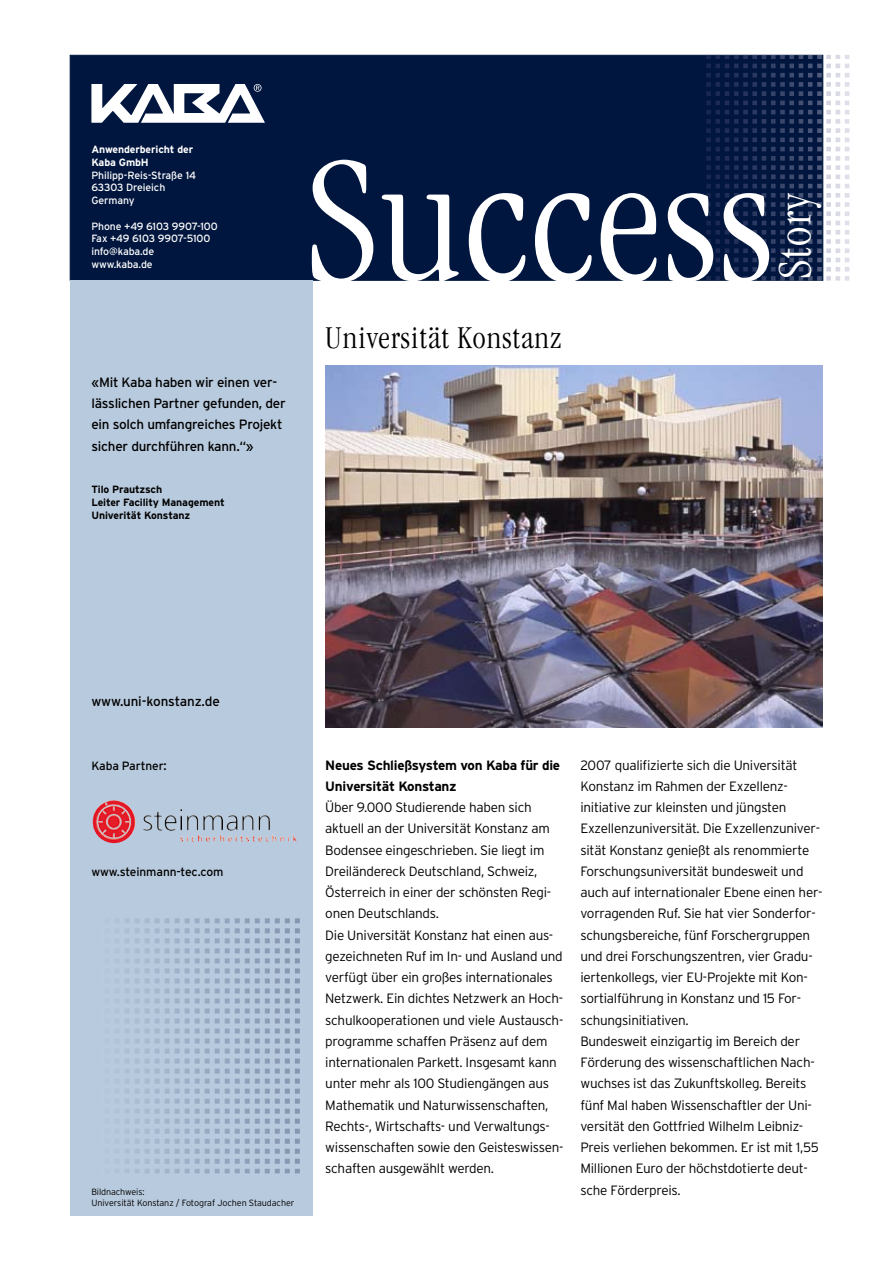
<style>
.page{position:relative;width:893px;height:1263px;background:#fff}
.page>*{position:absolute;margin:0;border:0;box-sizing:border-box;transform-origin:0 0}
.t1{font:300 condensed 187.5px "Garamond";letter-spacing:.02em;color:#fff}
.t2{font:300 condensed 49.5px "Garamond";letter-spacing:.03em;color:#fff}
.t3{font:300 condensed 33px "Garamond";letter-spacing:.03em;color:#000}
.t4{font:300 13.5px/21.3px "Interstate";letter-spacing:-.02em;color:#000}
.t5{font:13.5px/21.3px "Interstate";letter-spacing:-.02em;color:#000}
.t6{font:700 13.5px/21.3px "Interstate";letter-spacing:-.02em;color:#000}
.t7{font:12px "Interstate";letter-spacing:-.01em;color:#000}
.t8{font:10.5px/12.8px "Interstate";letter-spacing:-.01em;color:#fff}
.t9{font:700 10.5px/12.8px "Interstate";letter-spacing:-.01em;color:#000}
.t10{font:700 10.5px/12.8px "Interstate";letter-spacing:-.01em;color:#fff}
.t11{font:300 9px/11.2px "Interstate";letter-spacing:-.01em;color:#000}
.s1{font-size:13.2px}
.s2{font-size:12.75px}
</style>
<div class="page">
<div style="left:70px;top:55px;width:753px;height:226px;background:#00163e;border:1px solid #00163e"></div>
<svg style="left:706px;top:55px;width:143px;height:41px"></svg>
<div style="left:70px;top:281px;width:243px;height:935px;background:#b8cadd"></div>
<svg style="left:126px;top:918px;width:174px;height:35px"></svg>
<svg style="left:91px;top:84px;width:174px;height:39px"></svg>
<img style="left:325px;top:366px;width:498px;height:361px">
<img style="left:92px;top:800px;width:44px;height:43px">
<p class="t10" style="left:91px;top:143px;width:103px">Anwenderbericht der<br>Kaba GmbH</p>
<p class="t8" style="left:91px;top:168px;width:106px">Philipp-Reis-Straße 14<br>63303 Dreieich<br>Germany</p>
<p class="t8" style="left:91px;top:219px;width:128px">Phone +49 6103 9907-100<br>Fax +49 6103 9907-5100 info@kaba.de www.kaba.de</p>
<p class="t5" style="left:91px;top:371px;width:196px"><span class="s1">«</span>Mit Kaba haben wir einen ver&shy;lässlichen Partner gefunden, der ein solch umfangreiches Projekt sicher durchführen kann.“<span class="s1">»</span></p>
<p class="t9" style="left:91px;top:483px;width:135px">Tilo Prautzsch<br>Leiter Facility Management<br>Univerität Konstanz</p>
<h1 class="t1" style="left:305px;top:119px;width:469px">Success</h1>
<h2 class="t2" style="left:768px;top:279px;width:88px;rotate:-90deg">Story</h2>
<h3 class="t3" style="left:325px;top:320px;width:237px">Universität Konstanz</h3>
<p class="t5" style="left:91px;top:690px;width:130px">www.uni-konstanz.de</p>
<p class="t7" style="left:91px;top:759px;width:77px">Kaba Partner<span class="s2">:</span></p>
<p class="t7" style="left:91px;top:865px;width:134px">www.steinmann-tec.com</p>
<p class="t11" style="left:91px;top:1186px;width:205px">Bildnachweis:<br>Universität Konstanz / Fotograf Jochen Staudacher</p>
<p class="t6" style="left:325px;top:754px;width:236px">Neues Schließsystem von Kaba für die<br>Universität Konstanz</p>
<p class="t4" style="left:325px;top:796px;width:240px">Über 9.000 Studierende haben sich aktuell an der Universität Konstanz am Bodensee eingeschrieben. Sie liegt im Dreiländereck Deutschland, Schweiz, Österreich in einer der schönsten Regi&shy;onen Deutschlands.<br>Die Universität Konstanz hat einen aus&shy;gezeichneten Ruf im In- und Ausland und verfügt über ein großes internationales Netzwerk. Ein dichtes Netzwerk an Hoch&shy;schulkooperationen und viele Austausch&shy;programme schaffen Präsenz auf dem internationalen Parkett. Insgesamt kann unter mehr als 100 Studiengängen aus Mathematik und Naturwissenschaften, Rechts-, Wirtschafts- und Verwaltungs&shy;wissenschaften sowie den Geisteswissen&shy;schaften ausgewählt werden.</p>
<p class="t4" style="left:580px;top:754px;width:244px">2007 qualifizierte sich die Universität Konstanz im Rahmen der Exzellenz&shy;initiative zur kleinsten und jüngsten Exzellenzuniversität. Die Exzellenzuniver&shy;sität Konstanz genießt als renommierte Forschungsuniversität bundesweit und auch auf internationaler Ebene einen her&shy;vorragenden Ruf. Sie hat vier Sonderfor&shy;schungsbereiche, fünf Forschergruppen und drei Forschungszentren, vier Gradu&shy;iertenkollegs, vier EU-Projekte mit Kon&shy;sortialführung in Konstanz und 15 For&shy;schungsinitiativen.<br>Bundesweit einzigartig im Bereich der Förderung des wissenschaftlichen Nach&shy;wuchses ist das Zukunftskolleg. Bereits fünf Mal haben Wissenschaftler der Uni&shy;versität den Gottfried Wilhelm Leibniz-Preis verliehen bekommen. Er ist mit 1,55<br>Millionen Euro der höchstdotierte deut&shy;sche Förderpreis.</p>
</div>
